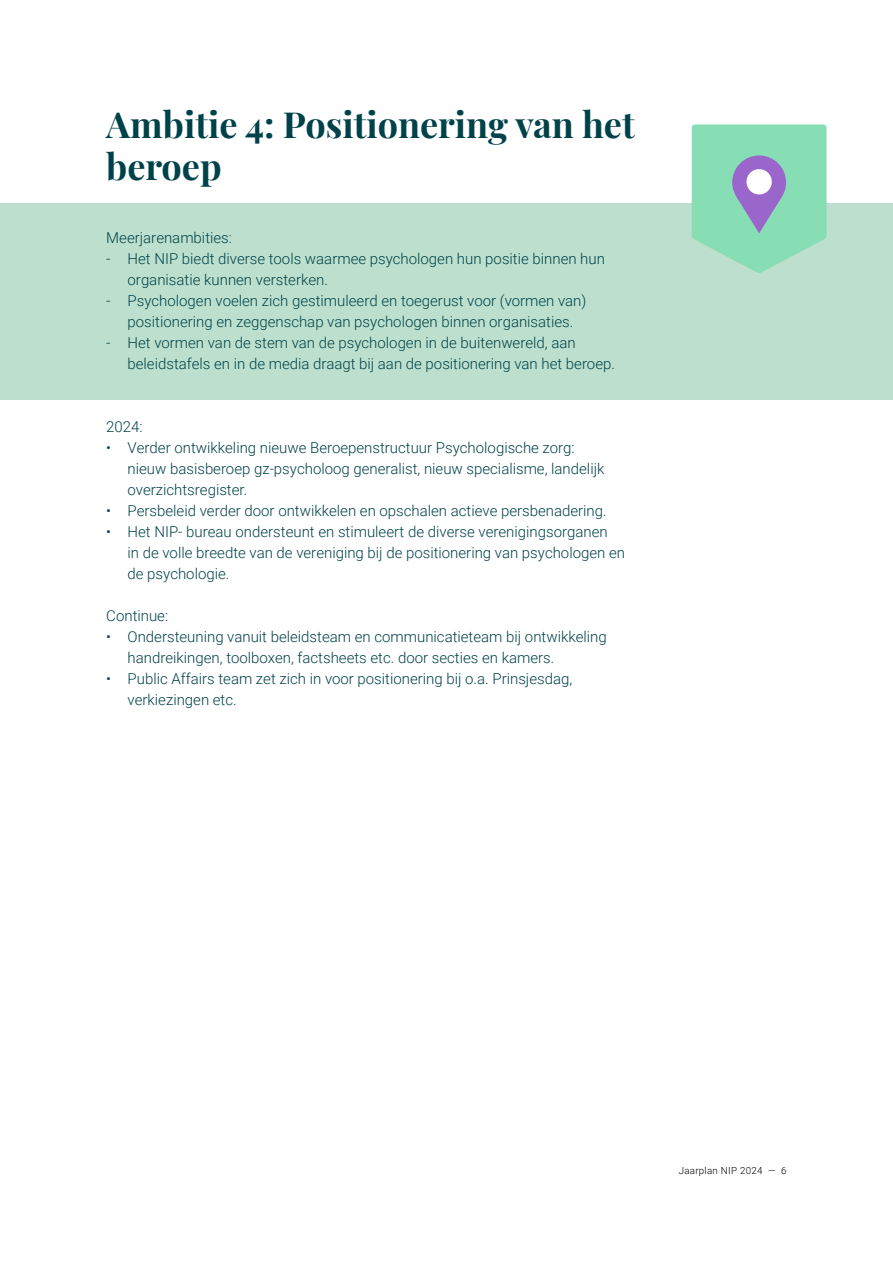
<style>
.page{position:relative;width:893px;height:1263px;background:#fff}
.page>*{position:absolute;margin:0;border:0;box-sizing:border-box;transform-origin:0 0}
.t1{font:700 36px/42px "Playfair Display";color:#00424a}
.t2{font:300 15px/21px "Roboto";color:#00424a}
.t3{font:300 9.75px "Roboto";letter-spacing:.03em;color:#000}
</style>
<div class="page">
<div style="left:0;top:203px;width:893px;height:196px;background:#bde0ce"></div>
<svg style="left:692px;top:124px;width:135px;height:149px;background:#90d1ba"></svg>
<div style="left:746px;top:169px;width:26px;height:25px;background:#fff;border-radius:50%"></div>
<h1 class="t1" style="left:106px;top:106px;width:530px">Ambitie 4: Positionering van het beroep</h1>
<p class="t2" style="left:106px;top:228px;width:127px">Meerjarenambities:</p>
<p class="t2" style="left:128px;top:249px;width:479px;text-indent:-21px">- Het NIP biedt diverse tools waarmee psychologen hun positie binnen hun organisatie kunnen versterken.</p>
<p class="t2" style="left:106px;top:291px;width:482px;text-align:center">- Psychologen voelen zich gestimuleerd en toegerust voor (vormen van) positionering en zeggenschap van psychologen binnen organisaties.</p>
<p class="t2" style="left:128px;top:333px;width:489px;text-indent:-21px">- Het vormen van de stem van de psychologen in de buitenwereld, aan beleidstafels en in de media draagt bij aan de positionering van het beroep.</p>
<p class="t2" style="left:106px;top:417px;width:38px">2024:</p>
<p class="t2" style="left:128px;top:438px;width:478px;text-indent:-21px">• Verder ontwikkeling nieuwe Beroepenstructuur Psychologische zorg: nieuw basisberoep gz-psycholoog generalist, nieuw specialisme, landelijk overzichtsregister.</p>
<p class="t2" style="left:106px;top:501px;width:502px">• Persbeleid verder door ontwikkelen en opschalen actieve persbenadering.</p>
<p class="t2" style="left:128px;top:522px;width:499px;text-indent:-21px">• Het NIP- bureau ondersteunt en stimuleert de diverse verenigingsorganen<br>in de volle breedte van de vereniging bij de positionering van psychologen en de psychologie.</p>
<p class="t2" style="left:106px;top:606px;width:63px">Continue:</p>
<p class="t2" style="left:128px;top:627px;width:481px;text-indent:-21px">• Ondersteuning vanuit beleidsteam en communicatieteam bij ontwikkeling handreikingen, toolboxen, factsheets etc. door secties en kamers.</p>
<p class="t2" style="left:128px;top:669px;width:446px;text-indent:-21px">• Public Affairs team zet zich in voor positionering bij o.a. Prinsjesdag, verkiezingen etc.</p>
<p class="t3" style="left:679px;top:1166px;width:109px">Jaarplan NIP 2024 — 6</p>
</div>
